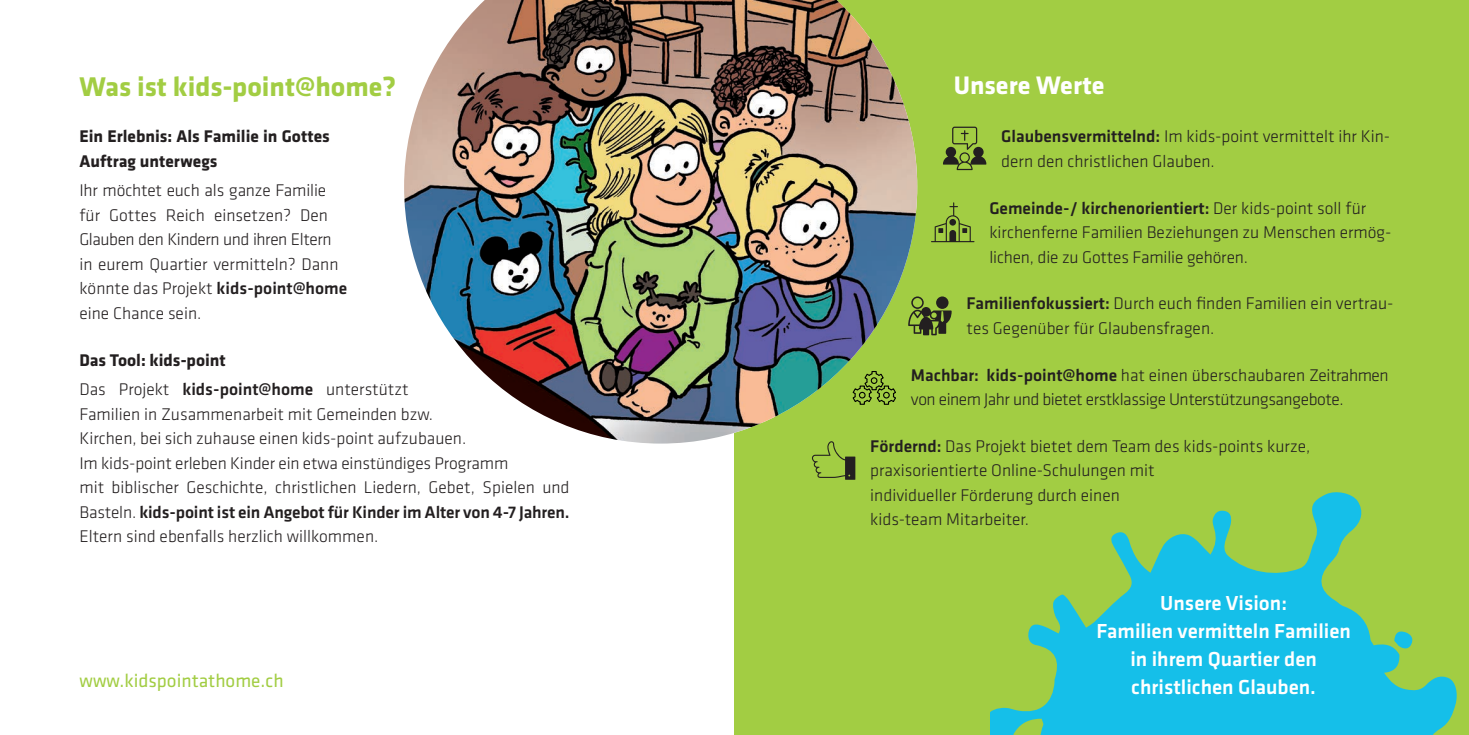
<style>
.page{position:relative;width:1469px;height:735px;background:#fff}
.page>*{position:absolute;margin:0;border:0;box-sizing:border-box;transform-origin:0 0}
.t1{font:700 28px "Klavika Basic";color:#a2cd43}
.t2{font:700 26.25px "Klavika Basic";color:#fff}
.t3{font:500 21px/28px "Klavika Basic";color:#fff;text-align:center}
.t4{font:19.25px "Klavika Basic";color:#a2cd43}
.t5{font:300 17.5px/24.5px "Klavika Basic";color:#231f20}
.t6{font:300 17.5px/24.5px "Klavika Basic";letter-spacing:-.025em;color:#231f20}
.t7{font:700 17.5px/24.5px "Klavika Basic";color:#231f20}
.s1{font-weight:500}
.s2{font-weight:700}
</style>
<div class="page">
<div style="left:734px;top:0;width:734px;height:734px;background:#a2cd43"></div>
<img style="left:404px;top:0;width:513px;height:443px">
<svg style="left:990px;top:492px;width:466px;height:242px;fill:#15bfe9"></svg>
<svg style="left:1394px;top:629px;width:19px;height:20px"></svg>
<svg style="left:943px;top:126px;width:43px;height:44px"></svg>
<svg style="left:908px;top:296px;width:43px;height:39px"></svg>
<svg style="left:931px;top:202px;width:43px;height:40px"></svg>
<div style="left:949px;top:219px;width:7px;height:6px;background:#231f20;border-radius:50%"></div>
<svg style="left:852px;top:371px;width:44px;height:33px"></svg>
<svg style="left:812px;top:441px;width:43px;height:38px"></svg>
<h1 class="t1" style="left:79px;top:66px;width:318px">Was ist kids-point@home?</h1>
<p class="t7" style="left:79px;top:123px;width:252px">Ein Erlebnis: Als Familie in Gottes<br>Auftrag unterwegs</p>
<p class="t5" style="left:79px;top:178px;width:269px">Ihr möchtet euch als ganze Familie für Gottes Reich einsetzen? Den<br>Glauben den Kindern und ihren Eltern in eurem Quartier vermitteln? Dann könnte das Projekt <span class="s1">kids-point@home </span>eine Chance sein.</p>
<p class="t5" style="left:79px;top:345px;width:331px;line-height:29.4px"><span class="s2">Das Tool: kids-point<br></span>Das Projekt <span class="s1">kids-point@home</span> unterstützt</p>
<p class="t5" style="left:79px;top:401px;width:491px">Familien in Zusammenarbeit mit Gemeinden bzw.<br>Kirchen, bei sich zuhause einen kids-point aufzubauen.<br>Im kids-point erleben Kinder ein etwa einstündiges Programm<br>mit biblischer Geschichte, christlichen Liedern, Gebet, Spielen und Basteln. <span class="s1">kids-point ist ein Angebot für Kinder im Alter von 4-7 Jahren.<br></span>Eltern sind ebenfalls herzlich willkommen.</p>
<p class="t4" style="left:79px;top:667px;width:206px">www.kidspointathome.ch</p>
<h2 class="t2" style="left:953px;top:66px;width:152px">Unsere Werte</h2>
<p class="t5" style="left:1001px;top:124px;width:390px"><span class="s1">Glaubensvermittelnd:</span> Im kids-point vermittelt ihr Kin&shy;dern den christlichen Glauben.</p>
<p class="t5" style="left:989px;top:195px;width:403px"><span class="s1">Gemeinde-/ kirchenorientiert:</span> Der kids-point soll fü r kirchenferne Familien Beziehungen zu Menschen ermög&shy;lichen, die zu Gottes Familie gehören.</p>
<p class="t5" style="left:966px;top:291px;width:428px"><span class="s1">Familienfokussiert:</span> Durch euch finden Familien ein vertrau&shy;tes Gegenüber für Glaubensfragen.</p>
<p class="t6" style="left:911px;top:362px;width:479px"><span class="s1">Machbar: kids-point@home</span> hat einen ü berschaubaren Zeitrahmen von einem Jahr und bietet erstklassige Unterstützungsangebote.</p>
<p class="t5" style="left:870px;top:433px;width:441px"><span class="s1">Fördernd:</span> Das Projekt bietet dem Team des kids-points kurze, praxisorientierte Online-Schulungen mit<br>individueller Förderung durch einen<br>kids-team Mitarbeiter.</p>
<p class="t3" style="left:1096px;top:588px;width:256px">Unsere Vision:<br>Familien vermitteln Familien in ihrem Quartier den christlichen Glauben.</p>
</div>
